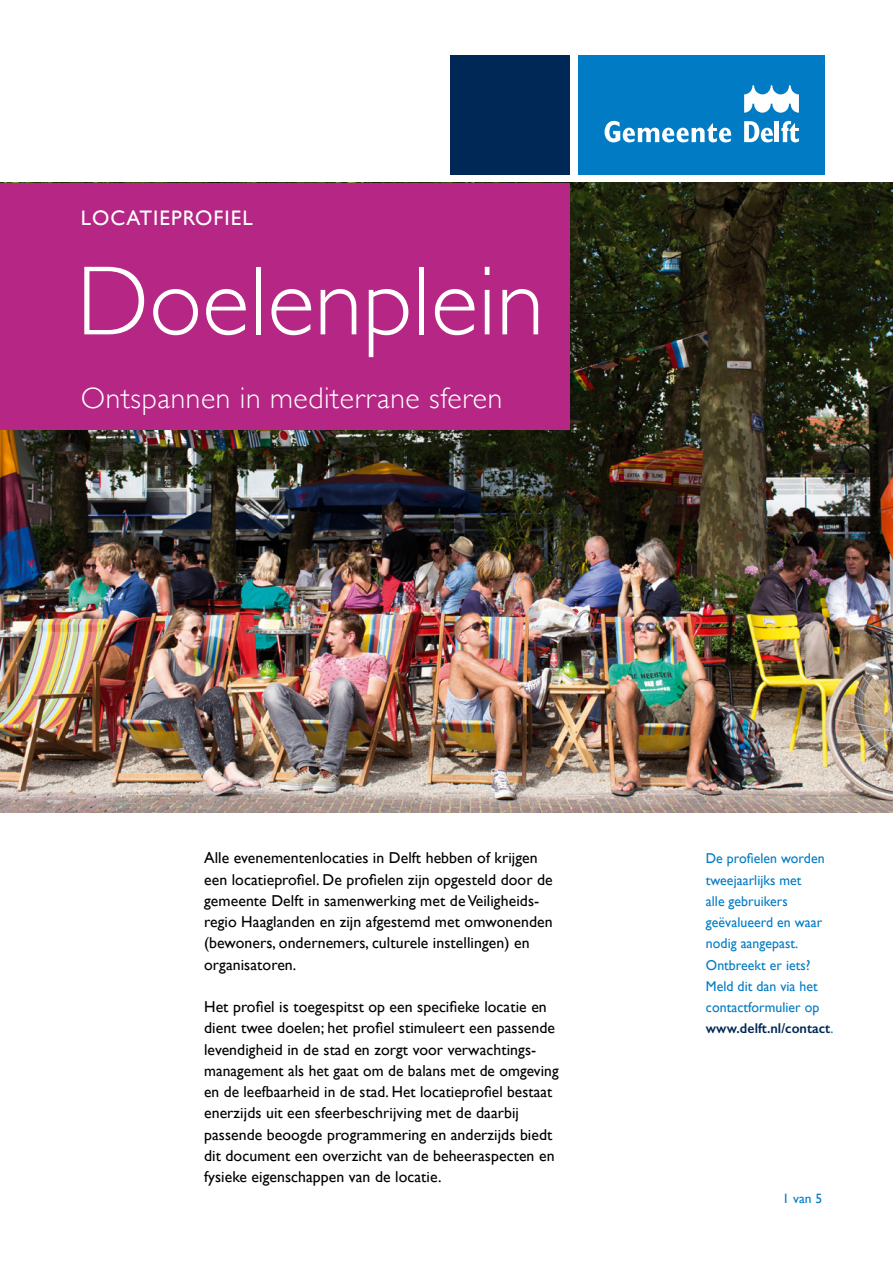
<style>
.page{position:relative;width:893px;height:1263px;background:#fff}
.page>*{position:absolute;margin:0;border:0;box-sizing:border-box;transform-origin:0 0}
._1_-_Kop__vrij{font:300 99px "Gill Sans";color:#fff}
.t1{font:300 30px "Gill Sans";letter-spacing:.02em;color:#fff}
.t2{font:21px "Gill Sans";letter-spacing:.05em;color:#fff}
._7_-_Broodtekst{font:15.75px/21.3px "Gill Sans";letter-spacing:.005em;color:#000}
._7_-_Broodtekst-2{font:14.25px/21.3px "Gill Sans";letter-spacing:.005em;color:#007bc4}
.t3{font:13.5px "Gill Sans";color:#007bc4}
.s1{font-weight:600;color:#002856}
</style>
<div class="page">
<div style="left:578px;top:55px;width:247px;height:119px;background:#007bc4"></div>
<svg style="left:744px;top:85px;width:55px;height:28px"></svg>
<svg style="left:744px;top:121px;width:29px;height:21px"></svg>
<hr style="left:775px;top:121px;width:4px;height:21px;background:#fff">
<svg style="left:781px;top:121px;width:18px;height:21px"></svg>
<svg style="left:605px;top:121px;width:126px;height:21px"></svg>
<img style="left:0;top:183px;width:893px;height:629px">
<div style="left:0;top:183px;width:570px;height:246px;background:#b52685"></div>
<div style="left:451px;top:55px;width:119px;height:119px;background:#002856"></div>
<p class="t2" style="left:81px;top:205px;width:173px">LOCATIEPROFIEL</p>
<h1 class="_1_-_Kop__vrij" style="left:77px;top:224px;width:469px">Doelenplein</h1>
<h2 class="t1" style="left:81px;top:374px;width:423px">Ontspannen in mediterrane sferen</h2>
<p class="_7_-_Broodtekst" style="left:204px;top:847px;width:350px">Alle evenementenlocaties in Delft hebben of krijgen een locatieprofiel. De profielen zijn opgesteld door de gemeente Delft in samenwerking met de Veiligheids&shy;regio Haaglanden en zijn afgestemd met omwonenden (bewoners, ondernemers, culturele instellingen) en organisatoren.</p>
<p class="_7_-_Broodtekst" style="left:204px;top:996px;width:356px">Het profiel is toegespitst op een specifieke locatie en dient twee doelen; het profiel stimuleert een passende levendigheid in de stad en zorgt voor verwachtings&shy;management als het gaat om de balans met de omgeving en de leefbaarheid in de stad. Het locatieprofiel bestaat enerzijds uit een sfeerbeschrijving met de daarbij passende beoogde programmering en anderzijds biedt dit document een overzicht van de beheeraspecten en fysieke eigenschappen van de locatie.</p>
<p class="_7_-_Broodtekst-2" style="left:706px;top:848px;width:129px">De profielen worden tweejaarlijks met<br>alle gebruikers geëvalueerd en waar nodig aangepast.<br>Ontbreekt er iets?<br>Meld dit dan via het contactformulier op <span class="s1">www.delft.nl/contact</span>.</p>
<p class="t3" style="left:782px;top:1191px;width:41px">1 van 5</p>
</div>
